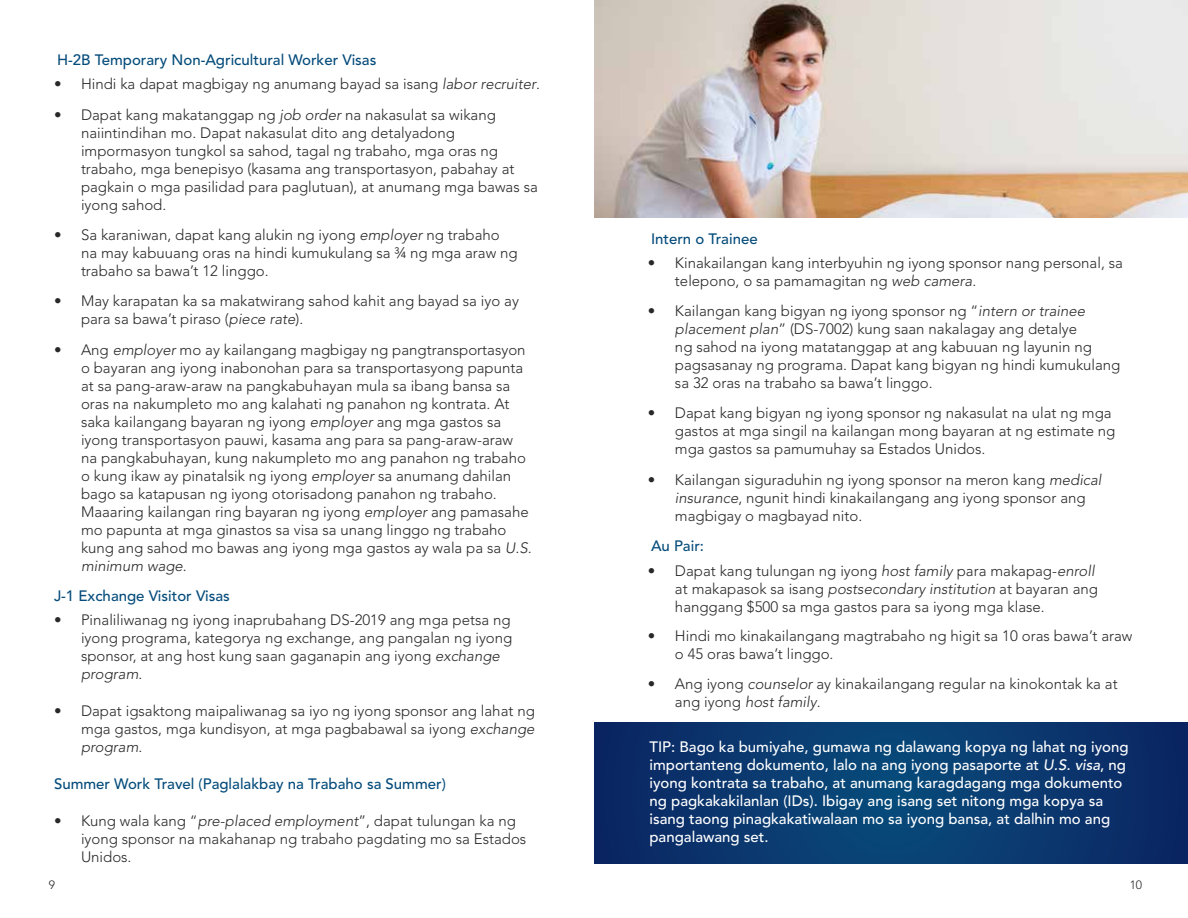
<style>
.page{position:relative;width:1188px;height:918px;background:#fff}
.page>*{position:absolute;margin:0;border:0;box-sizing:border-box;transform-origin:0 0}
.t1{font:300 15px/18px "Avenir";color:#292829}
.t2{font:500 15px/18px "Avenir";color:#fff}
.t3{font:500 15px "Avenir";color:#054c7b}
.t4{font:300 12px "Avenir";color:#292829}
.s1{font-style:italic}
.s2{font-family:"Avenir LT Std";font-style:italic}
</style>
<div class="page">
<svg style="left:594px;top:723px;width:594px;height:141px;background:#0a376e"></svg>
<img style="left:594px;top:0;width:594px;height:217px">
<p class="t3" style="left:57px;top:52px;width:321px">H-2B Temporary Non-Agricultural Worker Visas</p>
<p class="t1" style="left:54px;top:75px;width:488px">• Hindi ka dapat magbigay ng anumang bayad sa isang <span class="s1">labor recruiter</span>.</p>
<p class="t1" style="left:81px;top:105px;width:458px;text-indent:-27px">• Dapat kang makatanggap ng <span class="s1">job order</span> na nakasulat sa wikang naiintindihan mo. Dapat nakasulat dito ang detalyadong impormasyon tungkol sa sahod, tagal ng trabaho, mga oras ng trabaho, mga benepisyo (kasama ang transportasyon, pabahay at pagkain o mga pasilidad para paglutuan), at anumang mga bawas sa iyong sahod.</p>
<p class="t1" style="left:81px;top:226px;width:438px;text-indent:-27px">• Sa karaniwan, dapat kang alukin ng iyong <span class="s1">employer</span> ng trabaho na may kabuuang oras na hindi kumukulang sa ¾ ng mga araw ng trabaho sa bawa’t 12 linggo.</p>
<p class="t1" style="left:81px;top:292px;width:440px;text-indent:-27px">• May karapatan ka sa makatwirang sahod kahit ang bayad sa iyo ay para sa bawa’t piraso (<span class="s1">piece rate</span>).</p>
<p class="t1" style="left:81px;top:341px;width:452px;text-indent:-27px">• Ang <span class="s1">employer</span> mo ay kailangang magbigay ng pangtransportasyon o bayaran ang iyong inabonohan para sa transportasyong papunta at sa pang-araw-araw na pangkabuhayan mula sa ibang bansa sa oras na nakumpleto mo ang kalahati ng panahon ng kontrata. At saka kailangang bayaran ng iyong <span class="s1">employer</span> ang mga gastos sa iyong transportasyon pauwi, kasama ang para sa pang-araw-araw na pangkabuhayan, kung nakumpleto mo ang panahon ng trabaho o kung ikaw ay pinatalsik ng iyong <span class="s1">employer</span> sa anumang dahilan bago sa katapusan ng iyong otorisadong panahon ng trabaho.<br>Maaaring kailangan ring bayaran ng iyong <span class="s1">employer</span> ang pamasahe mo papunta at mga ginastos sa visa sa unang linggo ng trabaho kung ang sahod mo bawas ang iyong mga gastos ay wala pa sa <span class="s1">U.S. minimum wage</span>.</p>
<p class="t3" style="left:54px;top:587px;width:177px">J-1 Exchange Visitor Visas</p>
<p class="t1" style="left:81px;top:611px;width:433px;text-indent:-27px">• Pinaliliwanag ng iyong inaprubahang DS-2019 ang mga petsa ng iyong programa, kategorya ng exchange, ang pangalan ng iyong sponsor, at ang host kung saan gaganapin ang iyong <span class="s1">exchange program</span>.</p>
<p class="t1" style="left:81px;top:702px;width:455px;text-align:justify;text-indent:-27px">• Dapat igsaktong maipaliwanag sa iyo ng iyong sponsor ang lahat ng mga gastos, mga kundisyon, at mga pagbabawal sa iyong <span class="s1">exchange program</span>.</p>
<p class="t3" style="left:54px;top:775px;width:393px">Summer Work Travel (Paglalakbay na Trabaho sa Summer)</p>
<p class="t1" style="left:81px;top:812px;width:447px;text-indent:-27px">• Kung wala kang “<span class="s1">pre-placed employment</span>”, dapat tulungan ka ng iyong sponsor na makahanap ng trabaho pagdating mo sa Estados<br>Unidos.</p>
<p class="t3" style="left:651px;top:230px;width:108px">Intern o Trainee</p>
<p class="t1" style="left:675px;top:253px;width:450px;text-indent:-27px">• Kinakailangan kang interbyuhin ng iyong sponsor nang personal, sa telepono, o sa pamamagitan ng <span class="s1">web camera</span>.</p>
<p class="t1" style="left:675px;top:302px;width:447px;text-indent:-27px">• Kailangan kang bigyan ng iyong sponsor ng “<span class="s1">intern or trainee placement plan</span>” (DS-7002) kung saan nakalagay ang detalye<br>ng sahod na iyong matatanggap at ang kabuuan ng layunin ng pagsasanay ng programa. Dapat kang bigyan ng hindi kumukulang sa 32 oras na trabaho sa bawa’t linggo.</p>
<p class="t1" style="left:675px;top:404px;width:442px;text-indent:-27px">• Dapat kang bigyan ng iyong sponsor ng nakasulat na ulat ng mga gastos at mga singil na kailangan mong bayaran at ng estimate ng mga gastos sa pamumuhay sa Estados Unidos.</p>
<p class="t1" style="left:675px;top:471px;width:428px;text-indent:-27px">• Kailangan siguraduhin ng iyong sponsor na meron kang <span class="s1">medical insurance</span>, ngunit hindi kinakailangang ang iyong sponsor ang magbigay o magbayad nito.</p>
<p class="t3" style="left:651px;top:537px;width:55px">Au Pair:</p>
<p class="t1" style="left:675px;top:562px;width:424px;text-indent:-27px">• Dapat kang tulungan ng iyong <span class="s1">host family</span> para makapag-<span class="s1">enroll </span>at makapasok sa isang <span class="s1">postsecondary institution</span> at bayaran ang hanggang $500 sa mga gastos para sa iyong mga klase.</p>
<p class="t1" style="left:675px;top:627px;width:459px;text-indent:-27px">• Hindi mo kinakailangang magtrabaho ng higit sa 10 oras bawa’t araw o 45 oras bawa’t linggo.</p>
<p class="t1" style="left:675px;top:675px;width:444px;text-indent:-27px">• Ang iyong <span class="s1">counselor</span> ay kinakailangang regular na kinokontak ka at ang iyong <span class="s1">host family</span>.</p>
<p class="t2" style="left:650px;top:739px;width:481px">TIP: Bago ka bumiyahe, gumawa ng dalawang kopya ng lahat ng iyong importanteng dokumento, lalo na ang iyong pasaporte at <span class="s2">U.S. visa</span>, ng iyong kontrata sa trabaho, at anumang karagdagang mga dokumento ng pagkakakilanlan (IDs). Ibigay ang isang set nitong mga kopya sa isang taong pinagkakatiwalaan mo sa iyong bansa, at dalhin mo ang pangalawang set.</p>
<p class="t4" style="left:49px;top:878px;width:8px">9</p>
<p class="t4" style="left:1130px;top:878px;width:14px">10</p>
</div>
